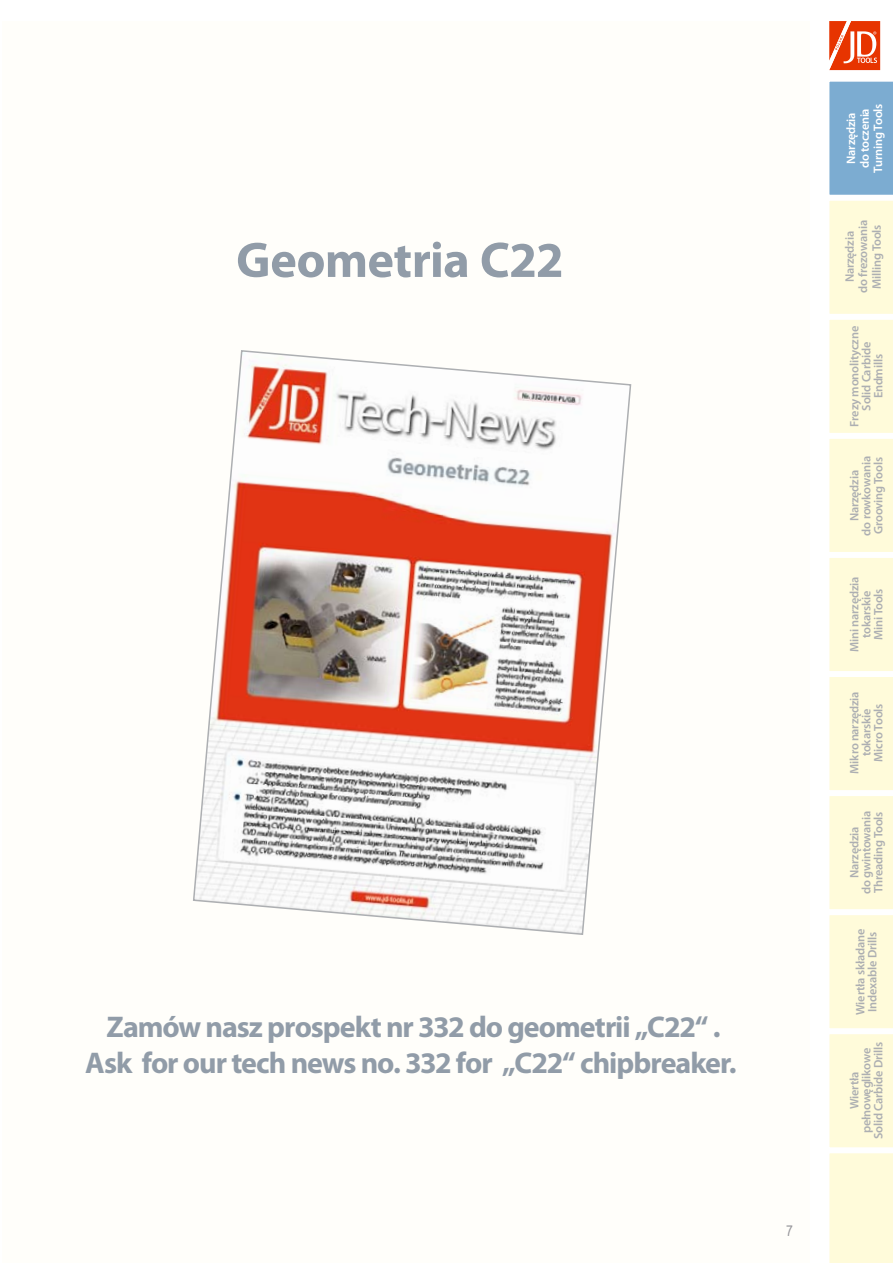
<style>
.page{position:relative;width:893px;height:1263px;background:#fff}
.page>*{position:absolute;margin:0;border:0;box-sizing:border-box;transform-origin:0 0}
.t1{font:700 50.25px "Myriad Pro";letter-spacing:-.015em;color:#919ca8}
.t2{font:700 30px/36px "Myriad Pro";letter-spacing:-.035em;color:#919ca8;text-align:center}
.t3{font:600 12.3px/12px "Myriad Pro";letter-spacing:-.015em;color:#adafb2;text-align:center}
.t4{font:600 12.3px/13.5px "Myriad Pro";letter-spacing:-.015em;color:#fff;text-align:center}
</style>
<div class="page">
<div style="left:2px;top:21px;width:808px;height:1242px;background:#fffefa"></div>
<svg style="left:829px;top:81px;width:64px;height:1182px;background:#f2f3db"></svg>
<svg style="left:829px;top:21px;width:51px;height:49px;background:#ec643c"></svg>
<svg style="left:193px;top:350px;width:439px;height:585px"></svg>
<h1 class="t1" style="left:236px;top:227px;width:329px">Geometria C22</h1>
<h2 class="t2" style="left:85px;top:1008px;width:653px">Zamów nasz prospekt nr 332 do geometrii „C22“ .<br>Ask for our tech news no. 332 for „C22“ chipbreaker.</h2>
<p class="t4" style="left:844px;top:173px;width:71px;rotate:-90deg">Narzędzia<br>do toczenia<br>Turning Tools</p>
<p class="t3" style="left:842px;top:293px;width:75px;line-height:13.5px;rotate:-90deg">Narzędzia<br>do frezowania<br>Milling Tools</p>
<p class="t3" style="left:848px;top:426px;width:102px;rotate:-90deg">Frezy monolityczne<br>Solid Carbide<br>Endmills</p>
<p class="t3" style="left:848px;top:535px;width:81px;rotate:-90deg">Narzędzia<br>do rowkowania<br>Grooving Tools</p>
<p class="t3" style="left:848px;top:652px;width:77px;rotate:-90deg">Mini narzędzia tokarskie<br>Mini Tools</p>
<p class="t3" style="left:848px;top:773px;width:83px;rotate:-90deg">Mikro narzędzia tokarskie<br>Micro Tools</p>
<p class="t3" style="left:848px;top:894px;width:85px;rotate:-90deg">Narzędzia<br>do gwintowania<br>Threading Tools</p>
<p class="t3" style="left:854px;top:1015px;width:88px;text-align:left;rotate:-90deg">Wiertła składane<br>Indexable Drills</p>
<p class="t3" style="left:848px;top:1139px;width:99px;rotate:-90deg">Wiertła pełnowęglikowe<br>Solid Carbide Drills</p>
</div>
